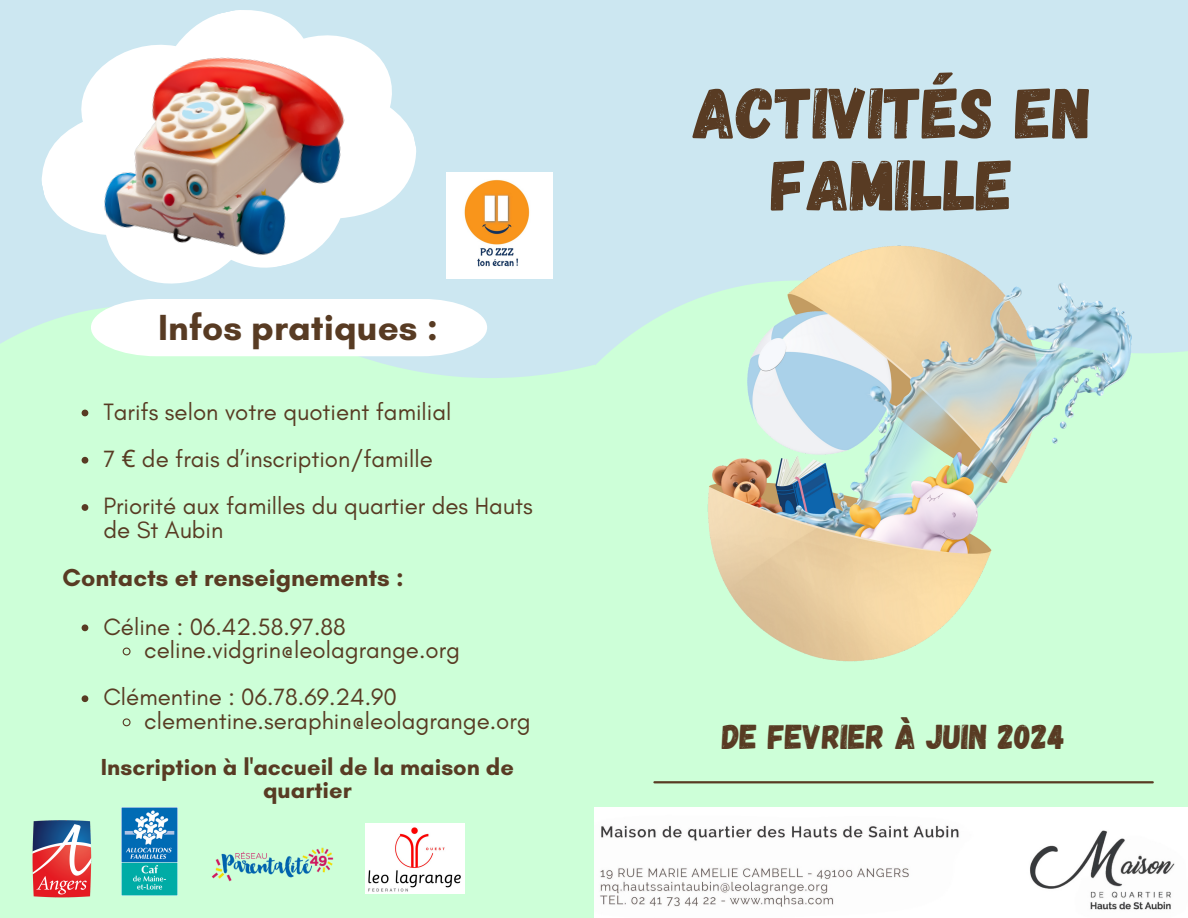
<style>
.page{position:relative;width:1188px;height:918px;background:#cce7f1}
.page>*{position:absolute;margin:0;border:0;box-sizing:border-box;transform-origin:0 0}
.t1{font:72px/72px "Gagalin";color:#583b23;text-align:center}
.t2{font:700 37.05px "Glacial Indifference";color:#583b23}
.t3{font:34.5px "Gagalin";color:#583b23}
.t4{font:700 25.05px "Glacial Indifference";color:#583b23}
.t5{font:24px/23.7px "Glacial Indifference";color:#583b23}
.t6{font:700 23.55px/22.5px "Glacial Indifference";color:#583b23;text-align:center}
.s1{font-family:"Noto Sans"}
</style>
<div class="page">
<div style="left:594px;top:308px;width:594px;height:499px;background:#cdffd8"></div>
<hr style="left:654px;top:781px;width:499px;height:2px;background:#583b23">
<svg style="left:0;top:248px;width:594px;height:670px;background:#ccfdd9"></svg>
<svg style="left:41px;top:10px;width:376px;height:281px"></svg>
<img style="left:47px;top:35px;width:356px;height:247px">
<img style="left:676px;top:245px;width:456px;height:446px">
<svg style="left:91px;top:299px;width:396px;height:57px;background:#fbfdfd"></svg>
<img style="left:594px;top:807px;width:594px;height:111px">
<img style="left:366px;top:824px;width:99px;height:69px">
<img style="left:122px;top:807px;width:55px;height:89px">
<img style="left:31px;top:817px;width:63px;height:82px">
<img style="left:205px;top:831px;width:133px;height:66px">
<img style="left:447px;top:173px;width:105px;height:106px">
<svg style="left:82px;top:410px;width:6px;height:6px"></svg>
<svg style="left:82px;top:457px;width:6px;height:7px"></svg>
<svg style="left:82px;top:504px;width:6px;height:7px"></svg>
<svg style="left:82px;top:624px;width:6px;height:7px"></svg>
<svg style="left:122px;top:647px;width:9px;height:9px"></svg>
<svg style="left:82px;top:695px;width:6px;height:7px"></svg>
<svg style="left:122px;top:718px;width:9px;height:9px"></svg>
<p class="t2" style="left:158px;top:305px;width:281px">Infos pratiques :</p>
<p class="t5" style="left:103px;top:399px;width:349px">Tarifs selon votre quotient familial</p>
<p class="t5" style="left:103px;top:447px;width:331px">7 <span class="s1">€</span> de frais d’inscription/famille</p>
<p class="t5" style="left:103px;top:494px;width:431px">Priorité aux familles du quartier des Hauts de St Aubin</p>
<p class="t4" style="left:62px;top:562px;width:343px">Contacts et renseignements :</p>
<p class="t5" style="left:103px;top:614px;width:244px">Céline : 06.42.58.97.88</p>
<p class="t5" style="left:144px;top:638px;width:317px">celine.vidgrin@leolagrange.org</p>
<p class="t5" style="left:103px;top:685px;width:295px">Clémentine : 06.78.69.24.90</p>
<p class="t5" style="left:144px;top:709px;width:388px">clementine.seraphin@leolagrange.org</p>
<p class="t6" style="left:101px;top:756px;width:414px">Inscription à l'accueil de la maison de quartier</p>
<p class="t1" style="left:693px;top:73px;width:401px">ACTIVITÉS EN<br>FAMILLE</p>
<p class="t3" style="left:722px;top:714px;width:345px">DE FEVRIER À JUIN 2024</p>
</div>
